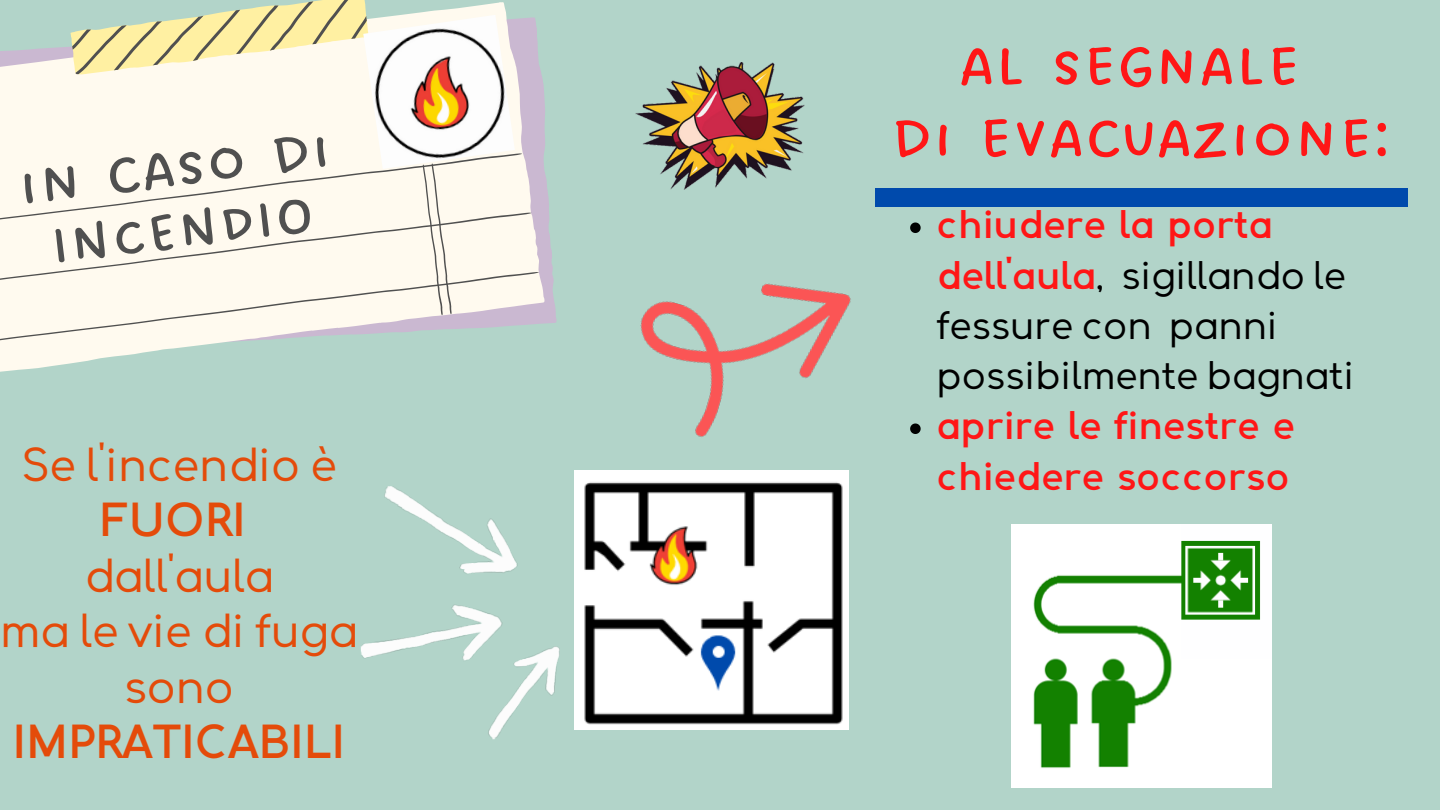
<style>
.page{position:relative;width:1440px;height:810px;background:#b2d4c9}
.page>*{position:absolute;margin:0;border:0;box-sizing:border-box;transform-origin:0 0}
.t1{font:81px/72px "DO All Caps Regular";color:#ff1616;text-align:center}
.t2{font:78px/62.3px "DO All Caps Regular";color:#505050;text-align:center}
.t3{font:42.8px/55.5px "T Sqamus";color:#e44b0a;text-align:center}
.t4{font:700 42.8px "T Sqamus";color:#e44b0a}
.t5{font:35.8px/50.2px "T Sqamus";color:#000}
.t6{font:700 35.8px/50.2px "T Sqamus";color:#ff1616}
.s1{font-weight:700;color:#ff1616}
</style>
<div class="page">
<svg style="left:0;top:2px;width:546px;height:322px;background:#eeede6"></svg>
<svg style="left:0;top:151px;width:545px;height:221px;background:#eeeee5"></svg>
<svg style="left:70px;top:0;width:300px;height:76px"></svg>
<img style="left:1011px;top:525px;width:261px;height:263px">
<img style="left:635px;top:62px;width:170px;height:127px">
<div style="left:876px;top:189px;width:531px;height:18px;background:#004aac"></div>
<img style="left:363px;top:15px;width:152px;height:154px">
<img style="left:360px;top:486px;width:200px;height:254px">
<img style="left:640px;top:283px;width:211px;height:154px">
<img style="left:574px;top:470px;width:275px;height:259px">
<svg style="left:910px;top:223px;width:11px;height:10px"></svg>
<svg style="left:910px;top:424px;width:11px;height:10px"></svg>
<h2 class="t2" style="left:14px;top:154px;width:317px;rotate:-7deg">in caso di<br>INCENDIO</h2>
<p class="t3" style="left:21px;top:439px;width:317px">Se l'incendio è</p>
<p class="t4" style="left:102px;top:498px;width:146px">FUORI</p>
<p class="t3" style="left:0;top:550px;width:359px">dall'aula<br>ma le vie di fuga sono</p>
<p class="t4" style="left:12px;top:720px;width:335px">IMPRATICABILI</p>
<h1 class="t1" style="left:890px;top:27px;width:505px">al segnale<br>di evacuazione:</h1>
<p class="t5" style="left:937px;top:202px;width:419px"><span class="s1">chiudere la porta dell'aula</span>, sigillando le fessure con panni possibilmente bagnati</p>
<p class="t6" style="left:937px;top:403px;width:360px">aprire le finestre e chiedere soccorso</p>
</div>
